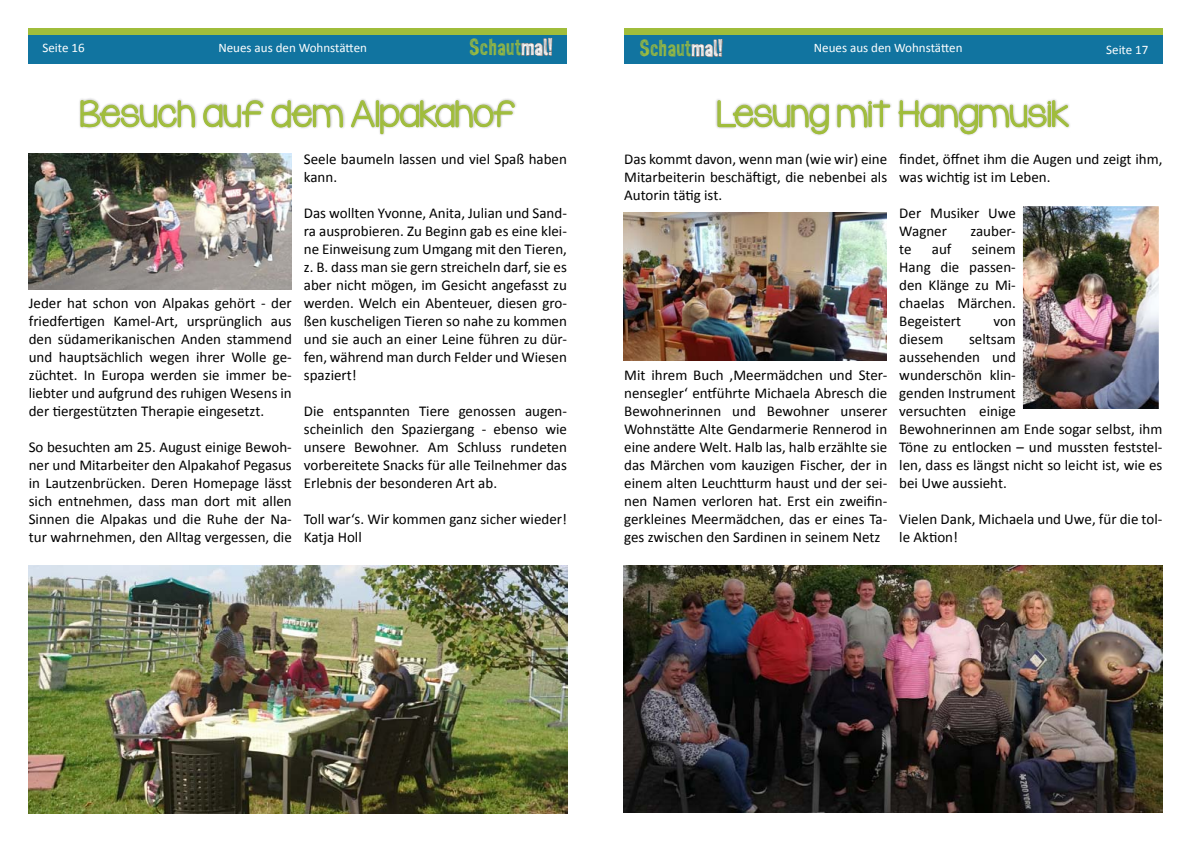
<style>
.page{position:relative;width:1191px;height:842px;background:#fff}
.page>*{position:absolute;margin:0;border:0;box-sizing:border-box;transform-origin:0 0}
.t1{font:29px "KG Lego House";letter-spacing:.03em;color:#a0bd3b}
.t2{font:23px "CF John Doe PERSONALUSE";color:#a0bd3b}
.t3{font:15px/18px "Calibri";color:#000;text-align:justify}
.t4{font:13px "Calibri";color:#fff}
.s1{color:#fff}
.s2{font-family:"CF John Doe";color:#fff}
</style>
<div class="page">
<div style="left:28px;top:28px;width:539px;height:29px;background:#a0bd3b"></div>
<div style="left:28px;top:35px;width:539px;height:28px;background:#1174a0"></div>
<svg style="left:521px;top:38px;width:31px;height:18px"></svg>
<div style="left:624px;top:28px;width:538px;height:29px;background:#a0bd3b"></div>
<div style="left:624px;top:35px;width:538px;height:28px;background:#1174a0"></div>
<svg style="left:691px;top:39px;width:31px;height:18px"></svg>
<svg style="left:80px;top:100px;width:115px;height:28px"></svg>
<svg style="left:203px;top:100px;width:60px;height:28px"></svg>
<svg style="left:271px;top:100px;width:72px;height:28px"></svg>
<svg style="left:351px;top:100px;width:164px;height:34px"></svg>
<img style="left:28px;top:566px;width:539px;height:248px">
<img style="left:29px;top:153px;width:263px;height:136px">
<svg style="left:717px;top:100px;width:112px;height:34px"></svg>
<svg style="left:837px;top:100px;width:53px;height:28px"></svg>
<svg style="left:898px;top:100px;width:171px;height:34px"></svg>
<img style="left:624px;top:566px;width:538px;height:246px">
<img style="left:624px;top:213px;width:263px;height:148px">
<img style="left:1024px;top:207px;width:133px;height:201px">
<div style="left:1016px;top:199px;width:149px;height:217px;border:7px solid #fff"></div>
<p class="t4" style="left:43px;top:39px;width:44px">Seite 16</p>
<p class="t4" style="left:218px;top:39px;width:150px">Neues aus den Wohnstätten</p>
<h2 class="t2" style="left:469px;top:38px;width:85px">Schaut<span class="s1">mal</span><span class="s2">!</span></h2>
<h2 class="t2" style="left:639px;top:39px;width:85px">Schaut<span class="s1">mal</span><span class="s2">!</span></h2>
<p class="t4" style="left:814px;top:39px;width:150px">Neues aus den Wohnstätten</p>
<p class="t4" style="left:1106px;top:41px;width:44px">Seite 17</p>
<h1 class="t1" style="left:81px;top:95px;width:436px">Besuch auf dem Alpakahof</h1>
<p class="t3" style="left:29px;top:294px;width:265px">Jeder hat schon von Alpakas gehört - der friedfertigen Kamel-Art, ursprünglich aus den südamerikanischen Anden stammend und hauptsächlich wegen ihrer Wolle ge&shy;züchtet. In Europa werden sie immer be&shy;liebter und aufgrund des ruhigen Wesens in der tiergestützten Therapie eingesetzt.</p>
<p class="t3" style="left:29px;top:438px;width:265px">So besuchten am 25. August einige Bewoh&shy;ner und Mitarbeiter den Alpakahof Pegasus in Lautzenbrücken. Deren Homepage lässt sich entnehmen, dass man dort mit allen Sinnen die Alpakas und die Ruhe der Na&shy;tur wahrnehmen, den Alltag vergessen, die</p>
<p class="t3" style="left:304px;top:150px;width:264px">Seele baumeln lassen und viel Spaß haben kann.</p>
<p class="t3" style="left:304px;top:204px;width:265px">Das wollten Yvonne, Anita, Julian und Sand&shy;ra ausprobieren. Zu Beginn gab es eine klei&shy;ne Einweisung zum Umgang mit den Tieren, z. B. dass man sie gern streicheln darf, sie es aber nicht mögen, im Gesicht angefasst zu werden. Welch ein Abenteuer, diesen gro&shy;ßen kuscheligen Tieren so nahe zu kommen und sie auch an einer Leine führen zu dür&shy;fen, während man durch Felder und Wiesen spaziert!</p>
<p class="t3" style="left:304px;top:402px;width:265px">Die entspannten Tiere genossen augen&shy;scheinlich den Spaziergang - ebenso wie unsere Bewohner. Am Schluss rundeten vorbereitete Snacks für alle Teilnehmer das Erlebnis der besonderen Art ab.</p>
<p class="t3" style="left:304px;top:510px;width:265px">Toll war‘s. Wir kommen ganz sicher wieder!<br>Katja Holl</p>
<h1 class="t1" style="left:717px;top:95px;width:352px">Lesung mit Hangmusik</h1>
<p class="t3" style="left:624px;top:150px;width:264px">Das kommt davon, wenn man (wie wir) eine Mitarbeiterin beschäftigt, die nebenbei als Autorin tätig ist.</p>
<p class="t3" style="left:624px;top:366px;width:265px">Mit ihrem Buch ‚Meermädchen und Ster&shy;nensegler‘ entführte Michaela Abresch die Bewohnerinnen und Bewohner unserer Wohnstätte Alte Gendarmerie Rennerod in eine andere Welt. Halb las, halb erzählte sie das Märchen vom kauzigen Fischer, der in einem alten Leuchtturm haust und der sei&shy;nen Namen verloren hat. Erst ein zweifin&shy;gerkleines Meermädchen, das er eines Ta&shy;ges zwischen den Sardinen in seinem Netz</p>
<p class="t3" style="left:899px;top:150px;width:265px">findet, öffnet ihm die Augen und zeigt ihm, was wichtig ist im Leben.</p>
<p class="t3" style="left:899px;top:204px;width:118px">Der Musiker Uwe<br>Wagner</p>
<p class="t3" style="left:970px;top:222px;width:47px">zauber-</p>
<p class="t3" style="left:899px;top:240px;width:14px">te</p>
<p class="t3" style="left:932px;top:240px;width:21px">auf</p>
<p class="t3" style="left:899px;top:240px;width:118px;text-indent:72px">seinem Hang die passen&shy;den Klänge zu Mi&shy;chaelas Märchen.<br>Begeistert</p>
<p class="t3" style="left:993px;top:312px;width:24px">von</p>
<p class="t3" style="left:899px;top:330px;width:265px;text-align:left;text-indent:70px">seltsam<br>aussehenden und<br>wunderschön klin-<br>genden Instrument<br>versuchten einige<br>Bewohnerinnen am Ende sogar selbst, ihm<br>Töne zu entlocken – und mussten feststel&shy;len, dass es längst nicht so leicht ist, wie es bei Uwe aussieht.</p>
<p class="t3" style="left:899px;top:510px;width:265px">Vielen Dank, Michaela und Uwe, für die tol&shy;le Aktion!</p>
<p class="t3" style="left:899px;top:330px;width:46px">diesem</p>
</div>
